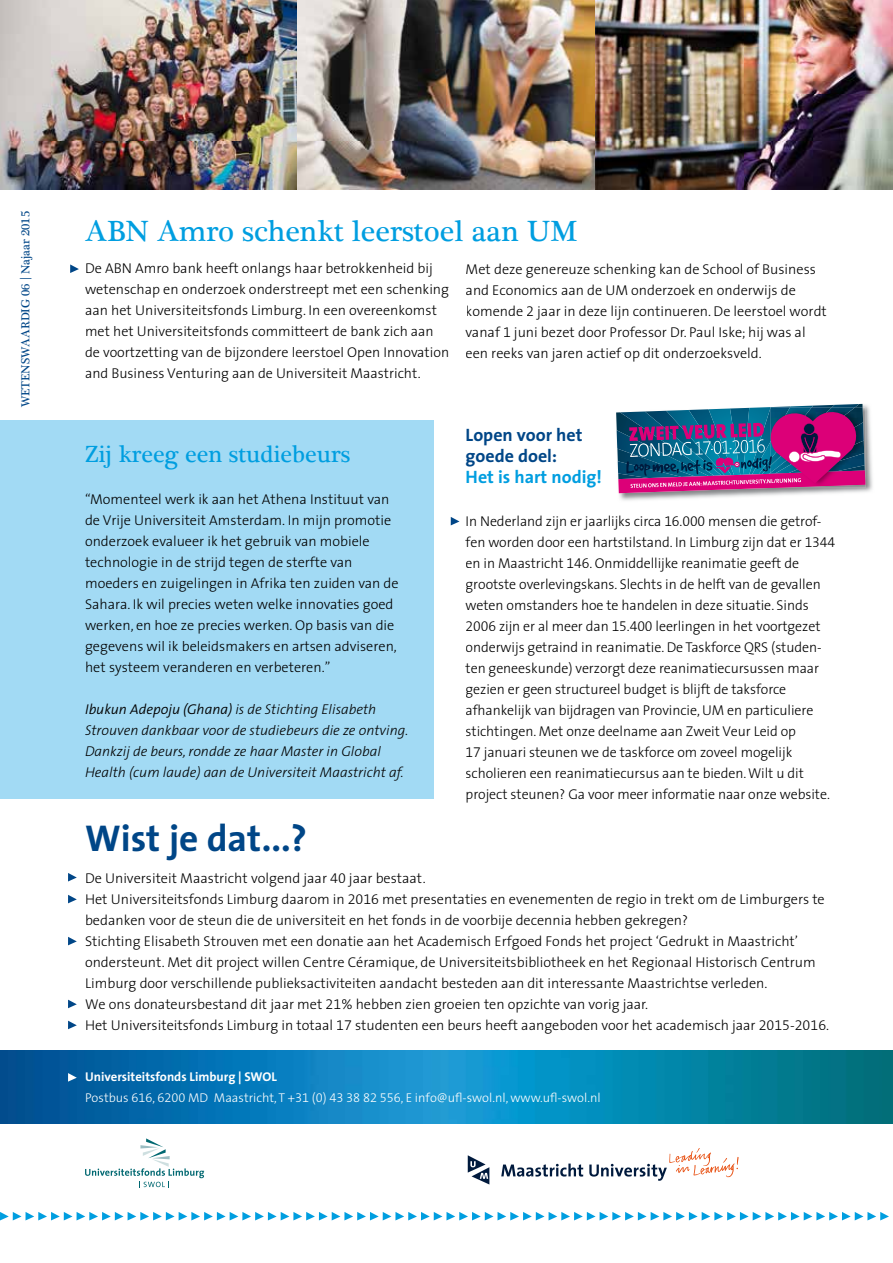
<style>
.page{position:relative;width:893px;height:1263px;background:#fff}
.page>*{position:absolute;margin:0;border:0;box-sizing:border-box;transform-origin:0 0}
.t1{font:700 37.5px "The Sans";color:#004687}
.t2{font:30px "Plantagenet Cherokee";color:#009ee0}
.t3{font:24px "Plantagenet Cherokee";color:#009ee0}
.t4{font:700 18px/21px "The Sans";color:#004687}
.t5{font:700 18px "The Sans";color:#009ee0}
.t6{font:300 14.25px/21px "The Sans";color:#000}
.t7{font:italic 300 14.25px/21px "The Sans";color:#000}
.t8{font:300 12.75px/21px "The Sans";color:#fff}
.t9{font:12px "Plantagenet Cherokee";color:#004687}
.s1{font-family:"The Sans Light Expert";font-weight:400}
.s2{font-style:inherit}
.s3{font-weight:700}
</style>
<div class="page">
<div style="left:0;top:420px;width:434px;height:378px;background:#a2daf4"></div>
<svg style="left:0;top:1212px;width:889px;height:8px"></svg>
<img style="left:0;top:0;width:298px;height:189px">
<img style="left:298px;top:0;width:297px;height:189px">
<img style="left:595px;top:0;width:298px;height:189px">
<svg style="left:85px;top:1138px;width:119px;height:49px"></svg>
<svg style="left:501px;top:1163px;width:82px;height:13px"></svg>
<svg style="left:468px;top:1155px;width:21px;height:29px"></svg>
<svg style="left:589px;top:1148px;width:150px;height:33px"></svg>
<img style="left:0;top:1050px;width:893px;height:74px">
<svg style="left:68px;top:1073px;width:9px;height:9px"></svg>
<svg style="left:451px;top:517px;width:8px;height:8px"></svg>
<svg style="left:68px;top:873px;width:9px;height:8px"></svg>
<svg style="left:68px;top:895px;width:9px;height:8px"></svg>
<svg style="left:68px;top:937px;width:9px;height:8px"></svg>
<svg style="left:68px;top:1000px;width:9px;height:8px"></svg>
<svg style="left:68px;top:1021px;width:9px;height:8px"></svg>
<svg style="left:70px;top:264px;width:9px;height:9px"></svg>
<img style="left:618px;top:403px;width:255px;height:98px">
<img style="left:616px;top:404px;width:250px;height:89px">
<p class="t9" style="left:18px;top:407px;width:198px;rotate:-90deg">WETENSWAARDIG 06 | Najaar 2015</p>
<h2 class="t2" style="left:85px;top:213px;width:494px">ABN Amro schenkt leerstoel aan UM</h2>
<p class="t6" style="left:85px;top:258px;width:366px">De ABN Amro bank heeft onlangs haar betrokkenheid bij wetenschap en onderzoek onderstreept met een schenking aan het Universiteitsfonds Limburg. In een overeenkomst met het Universiteitsfonds committeert de bank zich aan de voortzetting van de bijzondere leerstoel Open Innovation and Business Venturing aan de Universiteit Maastricht.</p>
<p class="t6" style="left:466px;top:258px;width:363px">Met deze genereuze schenking kan de School of Business and Economics aan de UM onderzoek en onderwijs de komende <span class="s1">2</span> jaar in deze lijn continueren. De leerstoel wordt vanaf <span class="s1">1</span> juni bezet door Professor Dr. Paul Iske; hij was al een reeks van jaren actief op dit onderzoeksveld.</p>
<h3 class="t3" style="left:85px;top:439px;width:267px">Zij kreeg een studiebeurs</h3>
<p class="t6" style="left:85px;top:489px;width:315px">“Momenteel werk ik aan het Athena Instituut van de Vrije Universiteit Amsterdam. In mijn promotie onderzoek evalueer ik het gebruik van mobiele technologie in de strijd tegen de sterfte van moeders en zuigelingen in Afrika ten zuiden van de Sahara. Ik wil precies weten welke innovaties goed werken, en hoe ze precies werken. Op basis van die gegevens wil ik beleidsmakers en artsen adviseren, het systeem veranderen en verbeteren.”</p>
<p class="t7" style="left:85px;top:699px;width:325px"><span class="s2">Ibukun Adepoju (Ghana)</span> is de Stichting Elisabeth Strouven dankbaar voor de studiebeurs die ze ontving.<br>Dankzij de beurs, rondde ze haar Master in Global Health (cum laude) aan de Universiteit Maastricht af.</p>
<h1 class="t1" style="left:85px;top:806px;width:223px">Wist je dat...?</h1>
<p class="t4" style="left:466px;top:424px;width:118px">Lopen voor het goede doel:</p>
<p class="t5" style="left:466px;top:462px;width:138px">Het is hart nodig!</p>
<p class="t6" style="left:466px;top:510px;width:371px">In Nederland zijn er jaarlijks circa <span class="s1">16.000</span> mensen die getrof&shy;fen worden door een hartstilstand. In Limburg zijn dat er <span class="s1">1344 </span>en in Maastricht <span class="s1">146</span>. Onmiddellijke reanimatie geeft de grootste overlevingskans. Slechts in de helft van de gevallen weten omstanders hoe te handelen in deze situatie. Sinds <span class="s1">2006</span> zijn er al meer dan <span class="s1">15.400</span> leerlingen in het voortgezet onderwijs getraind in reanimatie. De Taskforce QRS (studen&shy;ten geneeskunde) verzorgt deze reanimatiecursussen maar gezien er geen structureel budget is blijft de taksforce afhankelijk van bijdragen van Provincie, UM en particuliere stichtingen. Met onze deelname aan Zweit Veur Leid op<br><span class="s1">17</span> januari steunen we de taskforce om zoveel mogelijk scholieren een reanimatiecursus aan te bieden. Wilt u dit project steunen? Ga voor meer informatie naar onze website.</p>
<p class="t6" style="left:85px;top:867px;width:746px">De Universiteit Maastricht volgend jaar <span class="s1">40</span> jaar bestaat.<br>Het Universiteitsfonds Limburg daarom in <span class="s1">2016</span> met presentaties en evenementen de regio in trekt om de Limburgers te bedanken voor de steun die de universiteit en het fonds in de voorbije decennia hebben gekregen?<br>Stichting Elisabeth Strouven met een donatie aan het Academisch Erfgoed Fonds het project ‘Gedrukt in Maastricht’ ondersteunt. Met dit project willen Centre Céramique, de Universiteitsbibliotheek en het Regionaal Historisch Centrum Limburg door verschillende publieksactiviteiten aandacht besteden aan dit interessante Maastrichtse verleden.<br>We ons donateursbestand dit jaar met <span class="s1">21</span>% hebben zien groeien ten opzichte van vorig jaar.<br>Het Universiteitsfonds Limburg in totaal <span class="s1">17</span> studenten een beurs heeft aangeboden voor het academisch jaar <span class="s1">2015</span>-<span class="s1">2016</span>.</p>
<p class="t8" style="left:85px;top:1066px;width:517px"><span class="s3">Universiteitsfonds Limburg | SWOL<br></span>Postbus <span class="s1">616</span>, <span class="s1">6200</span> MD Maastricht, T +<span class="s1">31</span> (<span class="s1">0</span>) <span class="s1">43 38 82 556</span>, E info@ufl-swol.nl, www.ufl-swol.nl</p>
</div>
